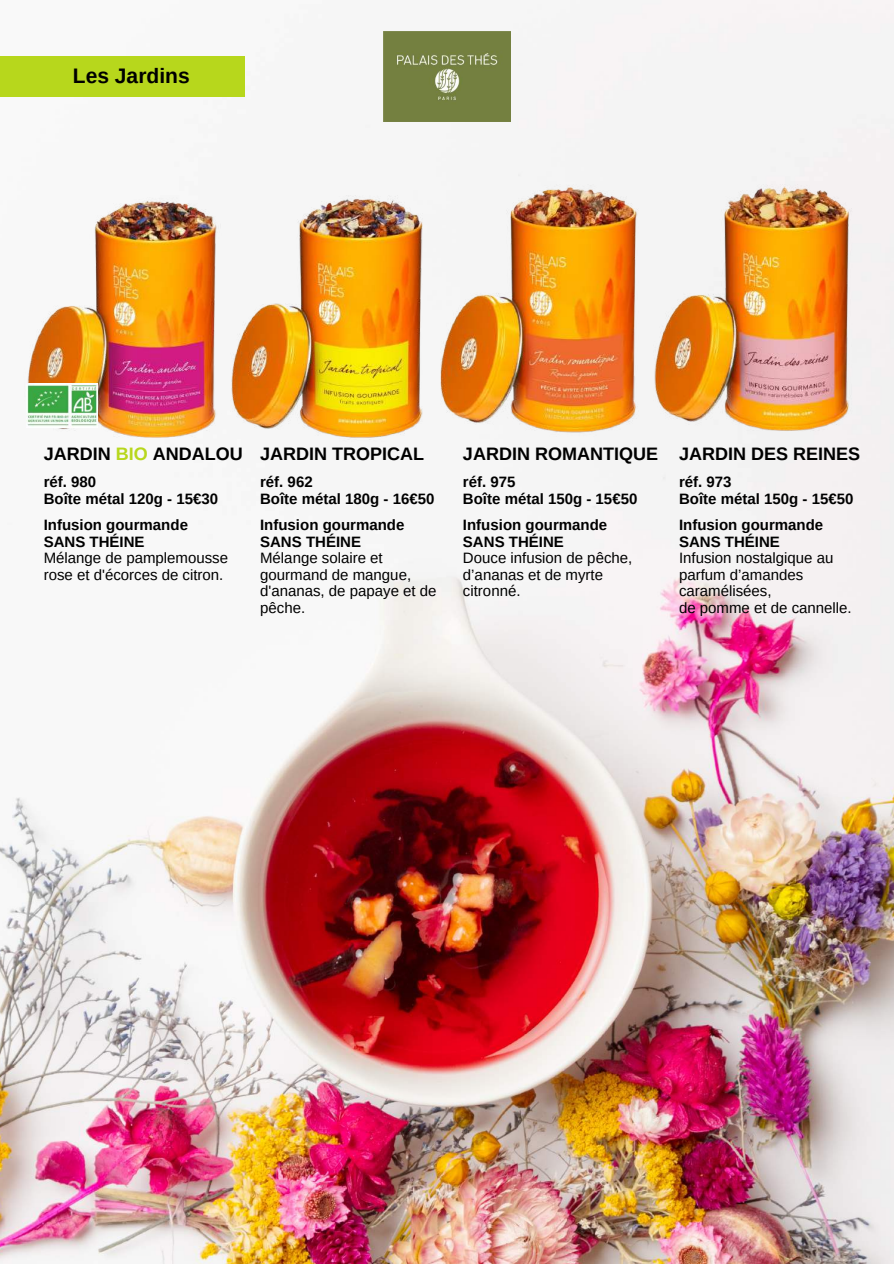
<style>
.page{position:relative;width:894px;height:1264px;background:#fff}
.page>*{position:absolute;margin:0;border:0;box-sizing:border-box;transform-origin:0 0}
.t1{font:700 21px "Arimo";color:#000}
.t2{font:700 18px "Arimo";color:#000}
.t3{font:15px/16.5px "Arimo";color:#000}
.t4{font:700 15px/16.5px "Arimo";color:#000}
.s1{color:#b7d71c}
</style>
<div class="page">
<img style="left:0;top:0;width:893px;height:1263px">
<div style="left:0;top:56px;width:245px;height:41px;background:#b7d71c"></div>
<img style="left:0;top:179px;width:194px;height:278px">
<img style="left:194px;top:171px;width:286px;height:286px">
<img style="left:404px;top:160px;width:294px;height:294px">
<img style="left:617px;top:160px;width:276px;height:291px">
<img style="left:384px;top:31px;width:126px;height:91px">
<img style="left:27px;top:383px;width:71px;height:44px">
<h1 class="t1" style="left:73px;top:64px;width:118px">Les Jardins</h1>
<p class="t2" style="left:44px;top:444px;width:201px">JARDIN <span class="s1">BIO</span> ANDALOU</p>
<p class="t4" style="left:44px;top:474px;width:176px">réf. 980<br>Boîte métal 120g - 15€30</p>
<p class="t4" style="left:44px;top:516px;width:146px">Infusion gourmande<br>SANS THÉINE</p>
<p class="t3" style="left:44px;top:549px;width:186px">Mélange de pamplemousse rose et d'écorces de citron.</p>
<p class="t2" style="left:260px;top:444px;width:166px">JARDIN TROPICAL</p>
<p class="t4" style="left:260px;top:474px;width:176px">réf. 962<br>Boîte métal 180g - 16€50</p>
<p class="t4" style="left:260px;top:516px;width:146px">Infusion gourmande<br>SANS THÉINE</p>
<p class="t3" style="left:260px;top:549px;width:178px">Mélange solaire et gourmand de mangue, d'ananas, de papaye et de pêche.</p>
<p class="t2" style="left:463px;top:444px;width:197px">JARDIN ROMANTIQUE</p>
<p class="t4" style="left:463px;top:474px;width:176px">réf. 975<br>Boîte métal 150g - 15€50</p>
<p class="t4" style="left:463px;top:516px;width:146px">Infusion gourmande<br>SANS THÉINE</p>
<p class="t3" style="left:463px;top:549px;width:171px">Douce infusion de pêche, d’ananas et de myrte citronné.</p>
<p class="t2" style="left:678px;top:444px;width:183px">JARDIN DES REINES</p>
<p class="t4" style="left:678px;top:474px;width:176px">réf. 973<br>Boîte métal 150g - 15€50</p>
<p class="t4" style="left:678px;top:516px;width:146px">Infusion gourmande<br>SANS THÉINE</p>
<p class="t3" style="left:678px;top:549px;width:174px">Infusion nostalgique au parfum d’amandes caramélisées,<br>de pomme et de cannelle.</p>
</div>
